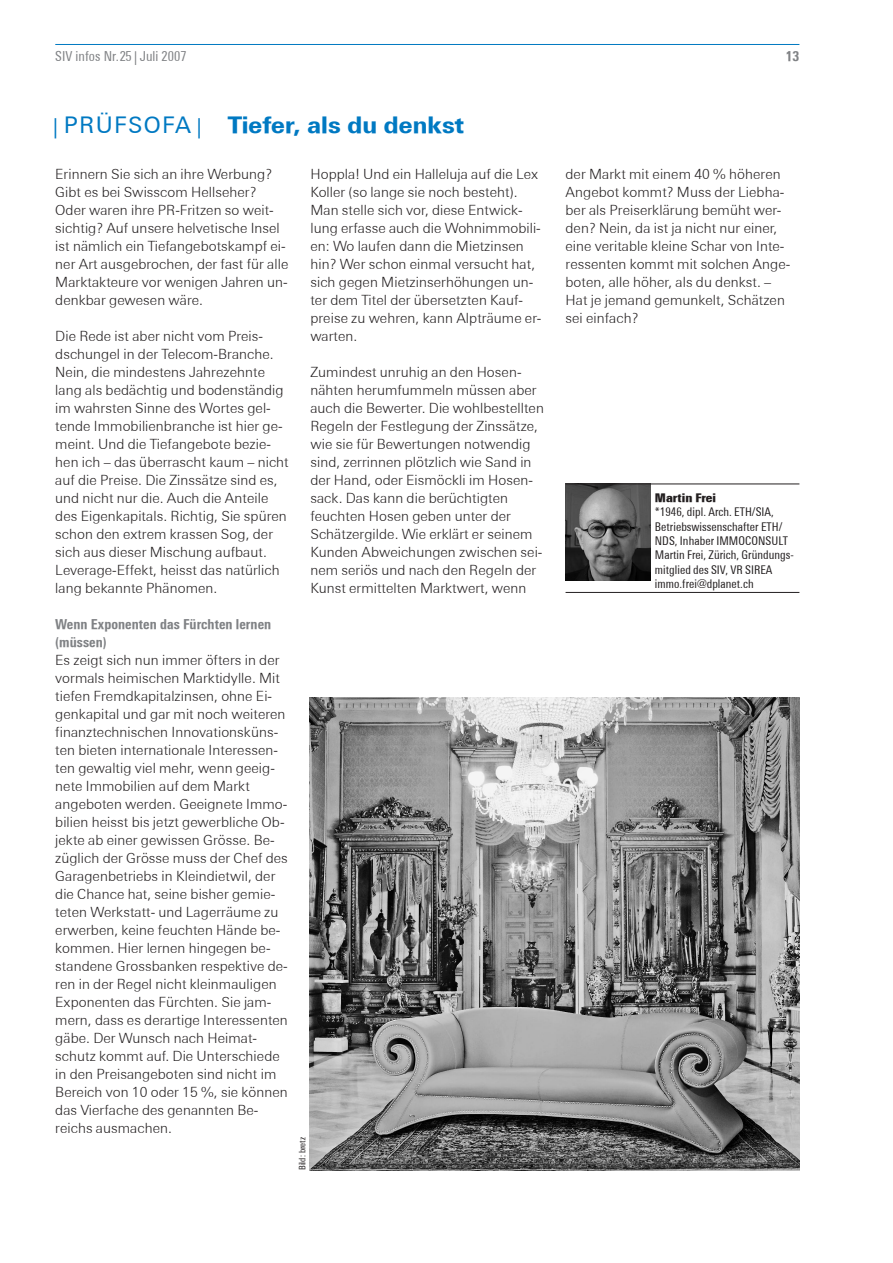
<style>
.page{position:relative;width:893px;height:1263px;background:#fff}
.page>*{position:absolute;margin:0;border:0;box-sizing:border-box;transform-origin:0 0}
.t1{font:800 22.5px "Linotype Univers Basic";letter-spacing:.005em;color:#0079c2}
.t2{font:300 13.8px/18px "Linotype Univers Basic";letter-spacing:.005em;color:#231f20}
.t3{font:800 condensed 13.8px/18px "Linotype Univers";letter-spacing:.005em;color:#808285}
.t4{font:condensed 13.8px "Linotype Univers";letter-spacing:.005em;color:#808285}
.t5{font:condensed 12px/14.4px "Linotype Univers";letter-spacing:.005em;color:#231f20}
.t6{font:900 condensed 12px "Linotype Univers";letter-spacing:.005em;color:#231f20}
.t7{font:condensed 9px "Linotype Univers";letter-spacing:.005em;color:#231f20}
.s1{font-weight:400;font-style:italic;font-size:20.25px}
.s2{font-weight:400}
</style>
<div class="page">
<hr style="left:55px;top:44px;width:744px;height:1px;background:#0079c2">
<img style="left:310px;top:697px;width:489px;height:473px">
<img style="left:566px;top:485px;width:85px;height:96px">
<hr style="left:566px;top:592px;width:233px;height:1px;background:#231f20">
<hr style="left:566px;top:484px;width:233px;height:1px;background:#231f20">
<p class="t4" style="left:55px;top:48px;width:133px">SIV infos Nr. 25 | Juli 2007</p>
<p class="t3" style="left:785px;top:47px;width:14px">13</p>
<h1 class="t1" style="left:53px;top:112px;width:412px"><span class="s1">|</span> <span class="s2">PRÜ FS OFA</span> <span class="s1">|</span> Tiefer, als du denkst</h1>
<p class="t2" style="left:55px;top:165px;width:235px">Erinnern Sie sich an ihre Werbung?<br>Gibt es bei Swisscom Hellseher?<br>Oder waren ihre PR-Fritzen so weit&shy;sichtig? Auf unsere helvetische Insel ist nämlich ein Tiefangebotskampf ei&shy;ner Art ausgebrochen, der fast für alle Marktakteure vor wenigen Jahren un&shy;denkbar gewesen wäre.</p>
<p class="t2" style="left:55px;top:327px;width:235px">Die Rede ist aber nicht vom Preis&shy;dschungel in der Telecom-Branche.<br>Nein, die mindestens Jahrezehnte lang als bedächtig und bodenständig im wahrsten Sinne des Wortes gel&shy;tende Immobilienbranche ist hier ge&shy;meint. Und die Tiefangebote bezie&shy;hen ich – das überrascht kaum – nicht auf die Preise. Die Zinssätze sind es, und nicht nur die. Auch die Anteile des Eigenkapitals. Richtig, Sie spüren schon den extrem krassen Sog, der sich aus dieser Mischung aufbaut.<br>Leverage-Effekt, heisst das natürlich lang bekannte Phänomen.</p>
<p class="t3" style="left:55px;top:615px;width:218px">Wenn Exponenten das Fürchten lernen (müssen)</p>
<p class="t2" style="left:55px;top:651px;width:234px">Es zeigt sich nun immer öfters in der vormals heimischen Marktidylle. Mit tiefen Fremdkapitalzinsen, ohne Ei&shy;genkapital und gar mit noch weiteren finanztechnischen Innovationsküns&shy;ten bieten internationale Interessen&shy;ten gewaltig viel mehr, wenn geeig&shy;nete Immobilien auf dem Markt angeboten werden. Geeignete Immo&shy;bilien heisst bis jetzt gewerbliche Ob&shy;jekte ab einer gewissen Grösse. Be&shy;züglich der Grösse muss der Chef des Garagenbetriebs in Kleindietwil, der die Chance hat, seine bisher gemie&shy;teten Werkstatt- und Lagerräume zu erwerben, keine feuchten Hände be&shy;kommen. Hier lernen hingegen be&shy;standene Grossbanken respektive de&shy;ren in der Regel nicht kleinmauligen Exponenten das Fürchten. Sie jam&shy;mern, dass es derartige Interessenten gäbe. Der Wunsch nach Heimat&shy;schutz kommt auf. Die Unterschiede in den Preisangeboten sind nicht im Bereich von 10 oder 15 %, sie können das Vierfache des genannten Be&shy;reichs ausmachen.</p>
<p class="t2" style="left:310px;top:165px;width:232px">Hoppla! Und ein Halleluja auf die Lex<br>Koller (so lange sie noch besteht).<br>Man stelle sich vor, diese Entwick&shy;lung erfasse auch die Wohnimmobili&shy;en: Wo laufen dann die Mietzinsen hin? Wer schon einmal versucht hat, sich gegen Mietzinserhöhungen un&shy;ter dem Titel der übersetzten Kauf&shy;preise zu wehren, kann Alpträume er&shy;warten.</p>
<p class="t2" style="left:310px;top:363px;width:235px">Zumindest unruhig an den Hosen&shy;nähten herumfummeln müssen aber auch die Bewerter. Die wohlbestellten Regeln der Festlegung der Zinssätze, wie sie für Bewertungen notwendig sind, zerrinnen plötzlich wie Sand in der Hand, oder Eismöckli im Hosen&shy;sack. Das kann die berüchtigten feuchten Hosen geben unter der Schätzergilde. Wie erklärt er seinem Kunden Abweichungen zwischen sei&shy;nem seriös und nach den Regeln der Kunst ermittelten Marktwert, wenn</p>
<p class="t7" style="left:297px;top:1170px;width:35px;rotate:-90deg">Bild: bretz</p>
<p class="t2" style="left:566px;top:165px;width:226px">der Markt mit einem 40 % höheren<br>Angebot kommt? Muss der Liebha&shy;ber als Preiserklärung bemüht wer&shy;den? Nein, da ist ja nicht nur einer, eine veritable kleine Schar von Inte&shy;ressenten kommt mit solchen Ange&shy;boten, alle höher, als du denkst. –<br>Hat je jemand gemunkelt, Schätzen sei einfach?</p>
<p class="t6" style="left:655px;top:490px;width:63px">Martin Frei</p>
<p class="t5" style="left:655px;top:505px;width:141px">*1946, dipl. Arch. ETH/SIA,<br>Betriebswissenschafter ETH/<br>NDS, Inhaber IMMOCONSULT<br>Martin Frei, Zürich, Gründungs&shy;mitglied des SIV, VR SIREA immo.frei@dplanet.ch</p>
</div>
